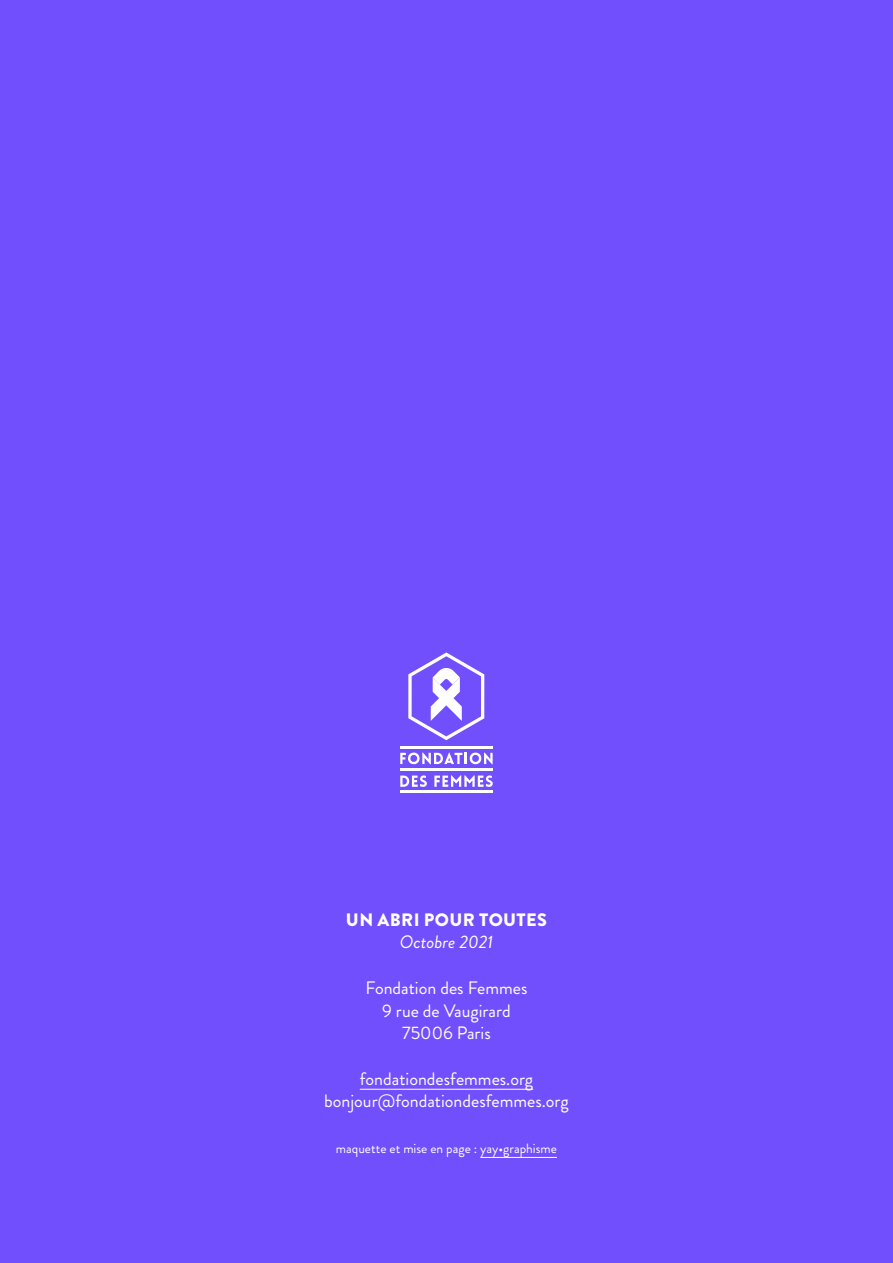
<style>
.page{position:relative;width:893px;height:1263px;background:#714ffc}
.page>*{position:absolute;margin:0;border:0;box-sizing:border-box;transform-origin:0 0}
.t1{font:18px/22.8px "Brandon Grotesque";color:#fff;text-align:center}
.t2{font:900 18px "Brandon Grotesque";letter-spacing:.02em;color:#fff}
.t3{font:italic 18px "Brandon Grotesque";color:#fff}
.t4{font:13.5px "Brandon Grotesque";color:#fff}
</style>
<div class="page">
<hr style="left:360px;top:1089px;width:173px;height:1px;background:#fff">
<hr style="left:480px;top:1157px;width:77px;height:1px;background:#fff">
<svg style="left:400px;top:752px;width:93px;height:12px"></svg>
<svg style="left:400px;top:775px;width:27px;height:12px"></svg>
<svg style="left:434px;top:775px;width:59px;height:12px"></svg>
<hr style="left:400px;top:746px;width:93px;height:3px;background:#fff">
<hr style="left:400px;top:768px;width:93px;height:3px;background:#fff">
<hr style="left:400px;top:791px;width:93px;height:2px;background:#fff">
<svg style="left:408px;top:652px;width:76px;height:88px"></svg>
<p class="t2" style="left:346px;top:907px;width:202px">UN ABRI POUR TOUTES</p>
<p class="t3" style="left:400px;top:930px;width:95px">Octobre 2021</p>
<p class="t1" style="left:365px;top:976px;width:164px">Fondation des Femmes<br>9 rue de Vaugirard<br>75006 Paris</p>
<p class="t1" style="left:360px;top:1067px;width:175px">fondationdesfemmes.org</p>
<p class="t1" style="left:324px;top:1090px;width:246px">bonjour@fondationdesfemmes.org</p>
<p class="t4" style="left:336px;top:1139px;width:223px">maquette et mise en page : yay•graphisme</p>
</div>
